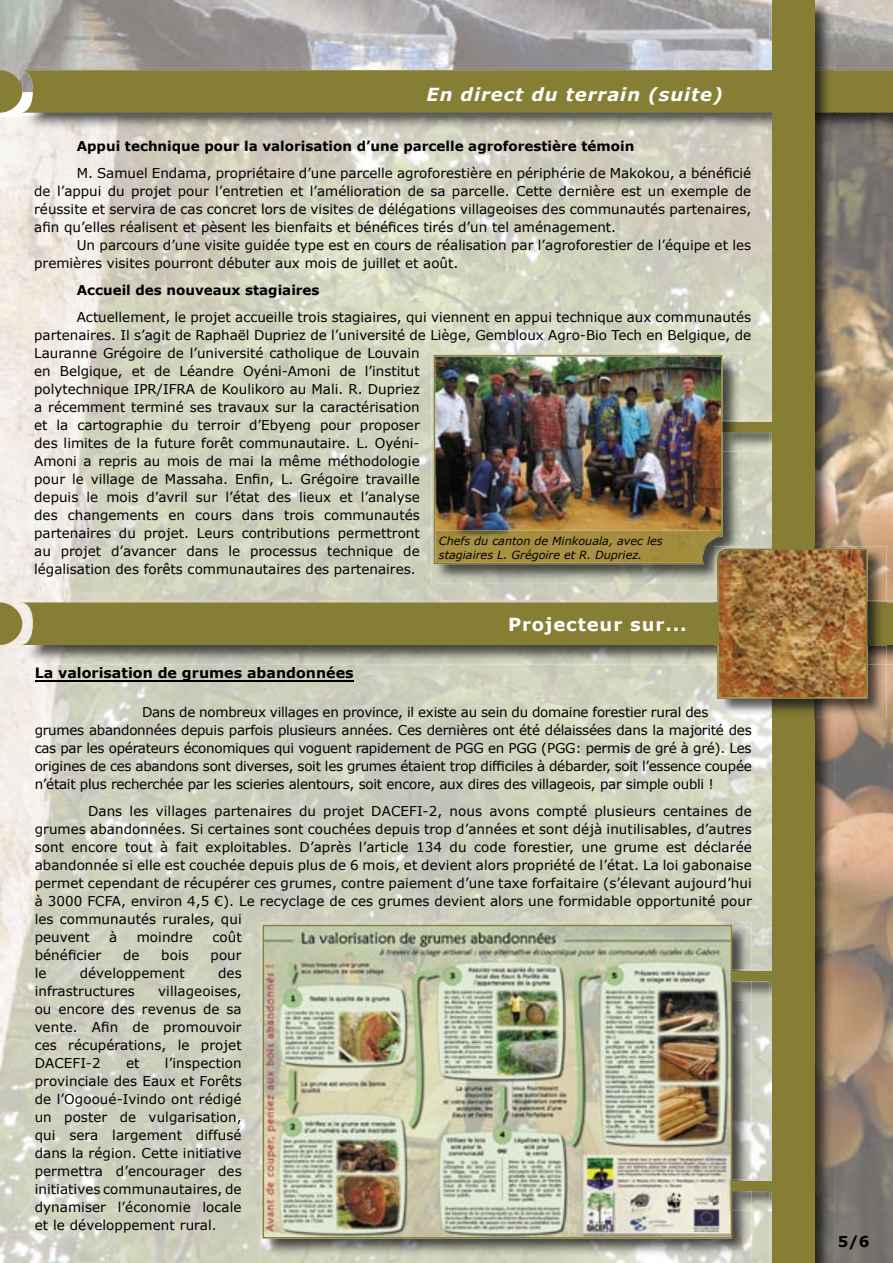
<style>
.page{position:relative;width:893px;height:1263px;background:#fff}
.page>*{position:absolute;margin:0;border:0;box-sizing:border-box;transform-origin:0 0}
.t1{font:italic 700 18px "Verdana";letter-spacing:.05em;color:#fff}
.t2{font:700 18px "Verdana";letter-spacing:.05em;color:#fff}
.t3{font:700 15px "Verdana";color:#000}
.t4{font:700 14.25px "Verdana";color:#000}
.t5{font:13.5px/18px "Verdana";color:#000;text-align:justify}
.t6{font:13.5px/18px "Verdana";letter-spacing:-.02em;color:#000}
.t7{font:700 13.5px "Verdana";color:#000}
.t8{font:italic 11.25px/13.5px "Verdana";color:#000}
</style>
<div class="page">
<img style="left:0;top:117px;width:307px;height:1146px">
<img style="left:307px;top:1211px;width:465px;height:52px">
<img style="left:307px;top:699px;width:411px;height:224px">
<img style="left:307px;top:132px;width:154px;height:398px">
<img style="left:461px;top:132px;width:308px;height:244px">
<img style="left:718px;top:718px;width:51px;height:494px">
<img style="left:742px;top:376px;width:27px;height:154px">
<img style="left:0;top:0;width:893px;height:70px">
<img style="left:834px;top:699px;width:59px;height:564px">
<img style="left:834px;top:117px;width:59px;height:413px">
<img style="left:23px;top:117px;width:746px;height:15px">
<img style="left:23px;top:68px;width:870px;height:2px">
<img style="left:260px;top:923px;width:49px;height:335px">
<img style="left:309px;top:1211px;width:443px;height:47px">
<img style="left:309px;top:923px;width:443px;height:46px">
<img style="left:732px;top:1001px;width:20px;height:178px">
<img style="left:263px;top:925px;width:469px;height:313px">
<img style="left:742px;top:420px;width:27px;height:32px">
<div style="left:722px;top:422px;width:51px;height:10px;background:#867e35"></div>
<img style="left:729px;top:1179px;width:40px;height:32px">
<img style="left:731px;top:1179px;width:1px;height:32px">
<div style="left:731px;top:1181px;width:43px;height:10px;background:#867e35"></div>
<img style="left:729px;top:969px;width:40px;height:32px">
<img style="left:731px;top:969px;width:1px;height:32px">
<div style="left:731px;top:972px;width:43px;height:9px;background:#867e35"></div>
<img style="left:769px;top:117px;width:3px;height:413px">
<img style="left:769px;top:0;width:65px;height:70px">
<img style="left:814px;top:117px;width:20px;height:413px">
<svg style="left:0;top:70px;width:893px;height:47px;background:#837c3b"></svg>
<svg style="left:769px;top:422px;width:3px;height:10px"></svg>
<img style="left:814px;top:718px;width:20px;height:545px">
<img style="left:769px;top:699px;width:3px;height:512px">
<svg style="left:769px;top:1181px;width:3px;height:10px"></svg>
<svg style="left:769px;top:972px;width:3px;height:9px"></svg>
<div style="left:772px;top:0;width:42px;height:1263px;background:#867e35"></div>
<img style="left:834px;top:699px;width:53px;height:19px">
<img style="left:715px;top:699px;width:54px;height:19px">
<img style="left:814px;top:699px;width:20px;height:19px">
<img style="left:431px;top:353px;width:52px;height:177px">
<img style="left:483px;top:353px;width:259px;height:46px">
<img style="left:723px;top:399px;width:19px;height:131px">
<img style="left:723px;top:422px;width:19px;height:10px">
<img style="left:434px;top:355px;width:289px;height:175px">
<svg style="left:0;top:530px;width:893px;height:169px;background:#aea37e"></svg>
<h1 class="t1" style="left:427px;top:83px;width:298px">En direct du terrain (suite)</h1>
<p class="t7" style="left:77px;top:137px;width:559px">Appui technique pour la valorisation d’une parcelle agroforestière témoin</p>
<p class="t5" style="left:34px;top:163px;width:719px;text-indent:43px">M. Samuel Endama, propriétaire d’une parcelle agroforestière en périphérie de Makokou, a bénéficié de l’appui du projet pour l’entretien et l’amélioration de sa parcelle. Cette dernière est un exemple de réussite et servira de cas concret lors de visites de délégations villageoises des communautés partenaires, afin qu’elles réalisent et pèsent les bienfaits et bénéfices tirés d’un tel aménagement.</p>
<p class="t5" style="left:34px;top:235px;width:718px;text-indent:43px">Un parcours d’une visite guidée type est en cours de réalisation par l’agroforestier de l’équipe et les premières visites pourront débuter aux mois de juillet et août.</p>
<p class="t7" style="left:77px;top:281px;width:244px">Accueil des nouveaux stagiaires</p>
<p class="t5" style="left:34px;top:307px;width:719px;text-align:left;text-indent:43px">Actuellement, le projet accueille trois stagiaires, qui viennent en appui technique aux communautés partenaires. Il s’agit de Raphaël Dupriez de l’université de Liège, Gembloux Agro-Bio Tech en Belgique, de Lauranne Grégoire de l’université catholique de Louvain<br>en Belgique, et de Léandre Oyéni-Amoni de l’institut<br>polytechnique IPR/IFRA de Koulikoro au Mali. R. Dupriez<br>a récemment terminé ses travaux sur la caractérisation<br>et la cartographie du terroir d’Ebyeng pour proposer<br>des limites de la future forêt communautaire. L. Oyéni-<br>Amoni a repris au mois de mai la même méthodologie<br>pour le village de Massaha. Enfin, L. Grégoire travaille<br>depuis le mois d’avril sur l’état des lieux et l’analyse<br>des changements en cours dans trois communautés<br>partenaires du projet. Leurs contributions permettront<br>au projet d’avancer dans le processus technique de<br>légalisation des forêts communautaires des partenaires.</p>
<p class="t8" style="left:439px;top:534px;width:225px">Chefs du canton de Minkouala, avec les stagiaires L. Grégoire et R. Dupriez.</p>
<h1 class="t2" style="left:508px;top:613px;width:180px">Projecteur sur...</h1>
<p class="t4" style="left:35px;top:663px;width:320px">La valorisation de grumes abandonnées</p>
<p class="t6" style="left:35px;top:703px;width:719px;text-indent:107px">Dans de nombreux villages en province, il existe au sein du domaine forestier rural des grumes abandonnées depuis parfois plusieurs années. Ces dernières ont été délaissées dans la majorité des cas par les opérateurs économiques qui voguent rapidement de PGG en PGG (PGG: permis de gré à gré). Les origines de ces abandons sont diverses, soit les grumes étaient trop difficiles à débarder, soit l’essence coupée n’était plus recherchée par les scieries alentours, soit encore, aux dires des villageois, par simple oubli !</p>
<p class="t5" style="left:35px;top:802px;width:719px;text-align:left;text-indent:53px">Dans les villages partenaires du projet DACEFI-2, nous avons compté plusieurs centaines de grumes abandonnées. Si certaines sont couchées depuis trop d’années et sont déjà inutilisables, d’autres sont encore tout à fait exploitables. D’après l’article 134 du code forestier, une grume est déclarée abandonnée si elle est couchée depuis plus de 6 mois, et devient alors propriété de l’état. La loi gabonaise permet cependant de récupérer ces grumes, contre paiement d’une taxe forfaitaire (s’élevant aujourd’hui à 3000 FCFA, environ 4,5 €). Le recyclage de ces grumes devient alors une formidable opportunité pour les communautés rurales, qui<br>peuvent</p>
<p class="t5" style="left:109px;top:928px;width:10px">à</p>
<p class="t5" style="left:137px;top:928px;width:58px">moindre</p>
<p class="t5" style="left:212px;top:928px;width:31px">coût</p>
<p class="t5" style="left:35px;top:946px;width:68px">bénéficier</p>
<p class="t5" style="left:123px;top:946px;width:18px">de</p>
<p class="t5" style="left:161px;top:946px;width:29px">bois</p>
<p class="t5" style="left:210px;top:946px;width:33px">pour</p>
<p class="t5" style="left:35px;top:964px;width:13px">le</p>
<p class="t5" style="left:80px;top:964px;width:107px">développement</p>
<p class="t5" style="left:218px;top:964px;width:25px">des</p>
<p class="t5" style="left:35px;top:982px;width:102px">infrastructures</p>
<p class="t5" style="left:35px;top:982px;width:209px;text-indent:123px">villageoises, ou encore des revenus de sa vente. Afin de promouvoir ces récupérations, le projet DACEFI-2</p>
<p class="t5" style="left:35px;top:1054px;width:209px;text-indent:130px">l’inspection provinciale des Eaux et Forêts de l’Ogooué-Ivindo ont rédigé un poster de vulgarisation, qui sera largement diffusé dans la région. Cette initiative permettra d’encourager des initiatives communautaires, de dynamiser l’économie locale et le développement rural.</p>
<p class="t5" style="left:126px;top:1054px;width:15px">et</p>
<p class="t3" style="left:838px;top:1232px;width:33px">5/6</p>
</div>
